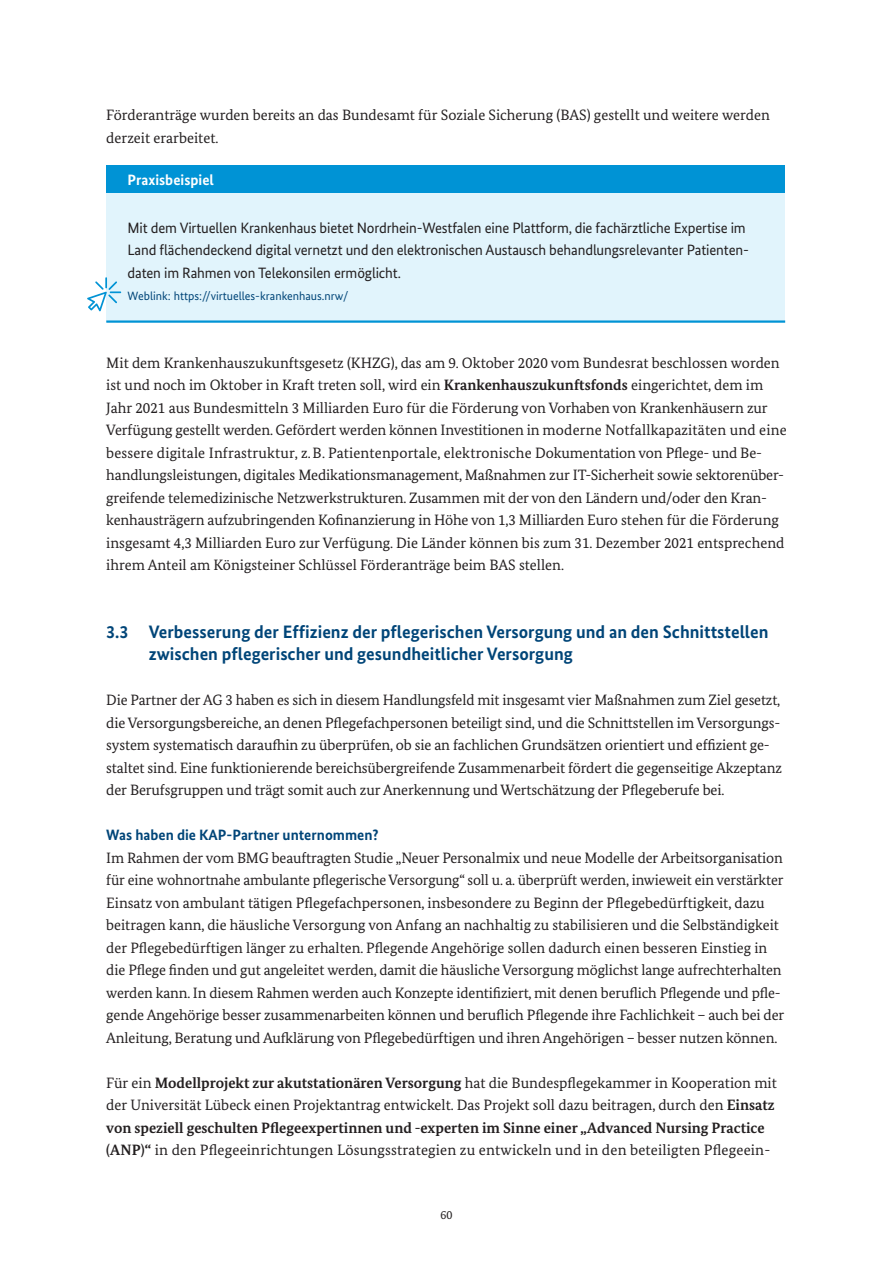
<style>
.page{position:relative;width:893px;height:1263px;background:#fff}
.page>*{position:absolute;margin:0;border:0;box-sizing:border-box;transform-origin:0 0}
.t1{font:700 18px/22.5px "Bundes Sans";color:#004578}
.t2{font:15px/22.5px "Bundes Serif";letter-spacing:-.01em;color:#231f20}
.t3{font:15px/22.5px "Bundes Sans";letter-spacing:-.01em;color:#231f20;text-align:justify}
.t4{font:700 15px "Bundes Sans";color:#004578}
.t5{font:700 15px "Bundes Sans";color:#fff}
.t6{font:12px "Bundes Sans";color:#004578}
.t7{font:12px "Bundes Serif";color:#231f20}
.s1{font-weight:700}
</style>
<div class="page">
<div style="left:106px;top:165px;width:679px;height:28px;background:#0093d5"></div>
<div style="left:106px;top:193px;width:679px;height:129px;background:#e1f4fc"></div>
<hr style="left:106px;top:320px;width:679px;height:3px;background:#0093d5">
<svg style="left:87px;top:277px;width:34px;height:34px"></svg>
<p class="t2" style="left:106px;top:104px;width:665px">Förderanträge wurden bereits an das Bundesamt für Soziale Sicherung (BAS) gestellt und weitere werden derzeit erarbeitet.</p>
<p class="t5" style="left:128px;top:171px;width:88px">Praxisbeispiel</p>
<p class="t3" style="left:128px;top:216px;width:621px">Mit dem Virtuellen Krankenhaus bietet Nordrhein-Westfalen eine Plattform, die fachärztliche Expertise im Land flächendeckend digital vernetzt und den elektronischen Austausch behandlungsrelevanter Patienten&shy;daten im Rahmen von Telekonsilen ermöglicht.</p>
<p class="t6" style="left:128px;top:289px;width:222px">Weblink: https://virtuelles-krankenhaus.nrw/</p>
<p class="t2" style="left:106px;top:351px;width:682px">Mit dem Krankenhauszukunftsgesetz (KHZG), das am 9. Oktober 2020 vom Bundesrat beschlossen worden ist und noch im Oktober in Kraft treten soll, wird ein <span class="s1">Krankenhauszukunftsfonds</span> eingerichtet, dem im Jahr 2021 aus Bundesmitteln 3 Milliarden Euro für die Förderung von Vorhaben von Krankenhäusern zur Verfügung gestellt werden. Gefördert werden können Investitionen in moderne Notfallkapazitäten und eine bessere digitale Infrastruktur, z.B. Patientenportale, elektronische Dokumentation von Pflege- und Be&shy;handlungsleistungen, digitales Medikationsmanagement, Maßnahmen zur IT-Sicherheit sowie sektorenüber&shy;greifende telemedizinische Netzwerkstrukturen. Zusammen mit der von den Ländern und/oder den Kran&shy;kenhausträgern aufzubringenden Kofinanzierung in Höhe von 1,3 Milliarden Euro stehen für die Förderung insgesamt 4,3 Milliarden Euro zur Verfügung. Die Länder können bis zum 31. Dezember 2021 entsprechend ihrem Anteil am Königsteiner Schlüssel Förderanträge beim BAS stellen.</p>
<p class="t1" style="left:149px;top:620px;width:621px;text-indent:-43px">3.3 Verbesserung der Effizienz der pflegerischen Versorgung und an den Schnittstellen zwischen pflegerischer und gesundheitlicher Versorgung</p>
<p class="t2" style="left:106px;top:689px;width:677px">Die Partner der AG 3 haben es sich in diesem Handlungsfeld mit insgesamt vier Maßnahmen zum Ziel gesetzt, die Versorgungsbereiche, an denen Pflegefachpersonen beteiligt sind, und die Schnittstellen im Versorgungs&shy;system systematisch daraufhin zu überprüfen, ob sie an fachlichen Grundsätzen orientiert und effizient ge&shy;staltet sind. Eine funktionierende bereichsübergreifende Zusammenarbeit fördert die gegenseitige Akzeptanz der Berufsgruppen und trägt somit auch zur Anerkennung und Wertschätzung der Pflegeberufe bei.</p>
<p class="t4" style="left:106px;top:826px;width:274px">Was haben die KAP-Partner unternommen?</p>
<p class="t2" style="left:106px;top:846px;width:680px">Im Rahmen der vom BMG beauftragten Studie „Neuer Personalmix und neue Modelle der Arbeitsorganisation für eine wohnortnahe ambulante pflegerische Versorgung“ soll u. a. überprüft werden, inwieweit ein verstärkter Einsatz von ambulant tätigen Pflegefachpersonen, insbesondere zu Beginn der Pflegebedürftigkeit, dazu beitragen kann, die häusliche Versorgung von Anfang an nachhaltig zu stabilisieren und die Selbständigkeit der Pflegebedürftigen länger zu erhalten. Pflegende Angehörige sollen dadurch einen besseren Einstieg in die Pflege finden und gut angeleitet werden, damit die häusliche Versorgung möglichst lange aufrechterhalten werden kann. In diesem Rahmen werden auch Konzepte identifiziert, mit denen beruflich Pflegende und pfle&shy;gende Angehörige besser zusammenarbeiten können und beruflich Pflegende ihre Fachlichkeit – auch bei der Anleitung, Beratung und Aufklärung von Pflegebedürftigen und ihren Angehörigen – besser nutzen können.</p>
<p class="t2" style="left:106px;top:1071px;width:672px">Für ein <span class="s1">Modellprojekt zur akutstationären Versorgung</span> hat die Bundespflegekammer in Kooperation mit der Universität Lübeck einen Projektantrag entwickelt. Das Projekt soll dazu beitragen, durch den <span class="s1">Einsatz von speziell geschulten Pflegeexpertinnen und -experten im Sinne einer „Advanced Nursing Practice (ANP)“</span> in den Pflegeeinrichtungen Lösungsstrategien zu entwickeln und in den beteiligten Pflegeein-</p>
<p class="t7" style="left:440px;top:1208px;width:13px">60</p>
</div>
